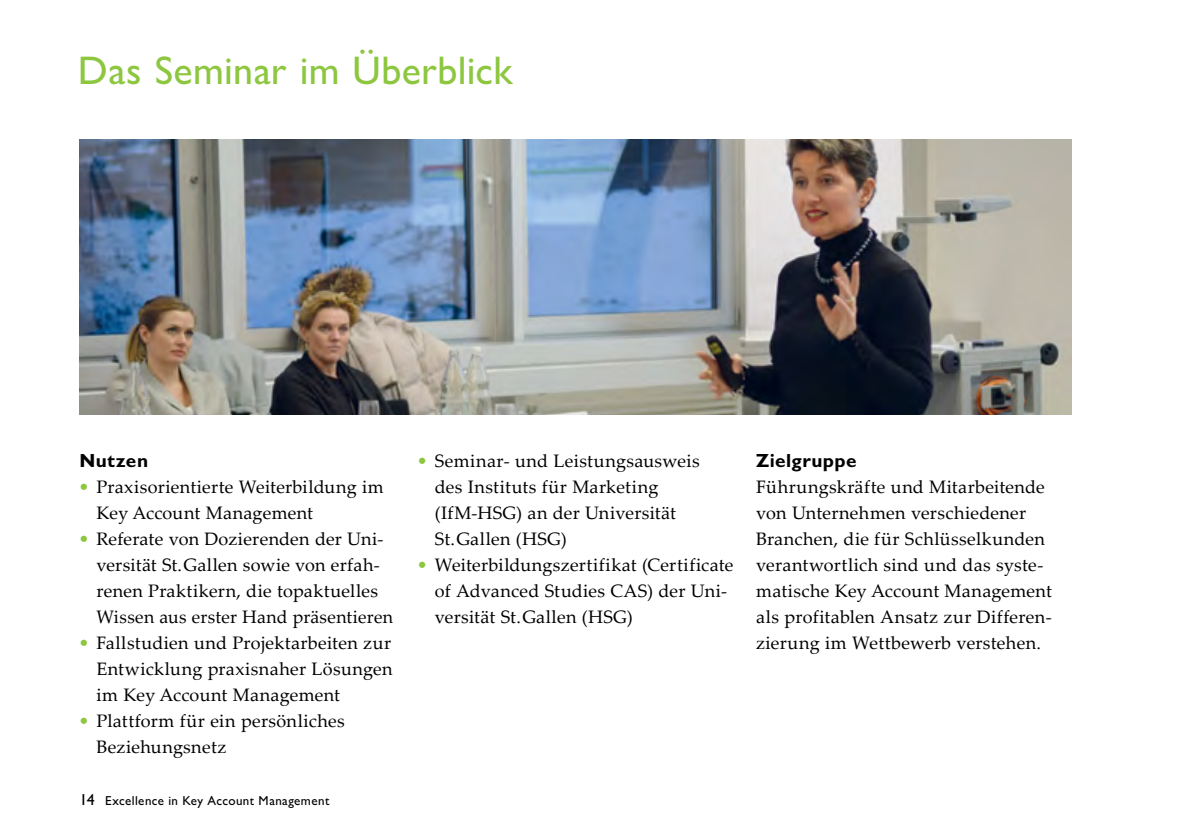
<style>
.page{position:relative;width:1191px;height:840px;background:#fff}
.page>*{position:absolute;margin:0;border:0;box-sizing:border-box;transform-origin:0 0}
.t1{font:500 40px "Gill Sans MT Pro";letter-spacing:.01em;color:#8dc63f}
.t2{font:700 19px "Gill Sans MT Pro";letter-spacing:.025em;color:#000}
.t3{font:18px/26px "Palatino Linotype";letter-spacing:.015em;color:#000}
.t4{font:500 13px "Gill Sans MT Pro";letter-spacing:.03em;color:#000}
.s1{color:#8dc63f}
.s2{font-size:16px}
</style>
<div class="page">
<img style="left:79px;top:139px;width:992px;height:275px">
<h1 class="t1" style="left:78px;top:47px;width:436px">Das Seminar im Überblick</h1>
<p class="t2" style="left:79px;top:448px;width:70px">Nutzen</p>
<p class="t3" style="left:96px;top:472px;width:289px;text-indent:-18px"><span class="s1">•</span> Praxisorientierte Weiterbildung im<br>Key Account Management</p>
<p class="t3" style="left:96px;top:524px;width:298px;text-indent:-18px"><span class="s1">•</span> Referate von Dozierenden der Uni&shy;versität St.Gallen sowie von erfah&shy;renen Praktikern, die topaktuelles Wissen aus erster Hand präsentieren</p>
<p class="t3" style="left:96px;top:628px;width:298px;text-align:justify;text-indent:-18px"><span class="s1">•</span> Fallstudien und Projektarbeiten zur Entwicklung praxisnaher Lösungen im Key Account Management</p>
<p class="t3" style="left:96px;top:706px;width:250px;text-indent:-18px"><span class="s1">•</span> Plattform für ein persönliches<br>Beziehungsnetz</p>
<p class="t4" style="left:79px;top:792px;width:252px"><span class="s2">14</span> Excellence in Key Account Management</p>
<p class="t3" style="left:435px;top:446px;width:266px;text-indent:-18px"><span class="s1">•</span> Seminar- und Leistungsausweis des Instituts für Marketing (IfM-HSG) an der Universität<br>St.Gallen (HSG)</p>
<p class="t3" style="left:435px;top:550px;width:300px;text-indent:-18px"><span class="s1">•</span> Weiterbildungszertifikat (Certificate of Advanced Studies CAS) der Uni&shy;versität St.Gallen (HSG)</p>
<p class="t2" style="left:756px;top:448px;width:102px">Zielgruppe</p>
<p class="t3" style="left:756px;top:472px;width:297px">Führungskräfte und Mitarbeitende von Unternehmen verschiedener Branchen, die für Schlüsselkunden verantwortlich sind und das syste&shy;matische Key Account Management als profitablen Ansatz zur Differen&shy;zierung im Wettbewerb verstehen.</p>
</div>
